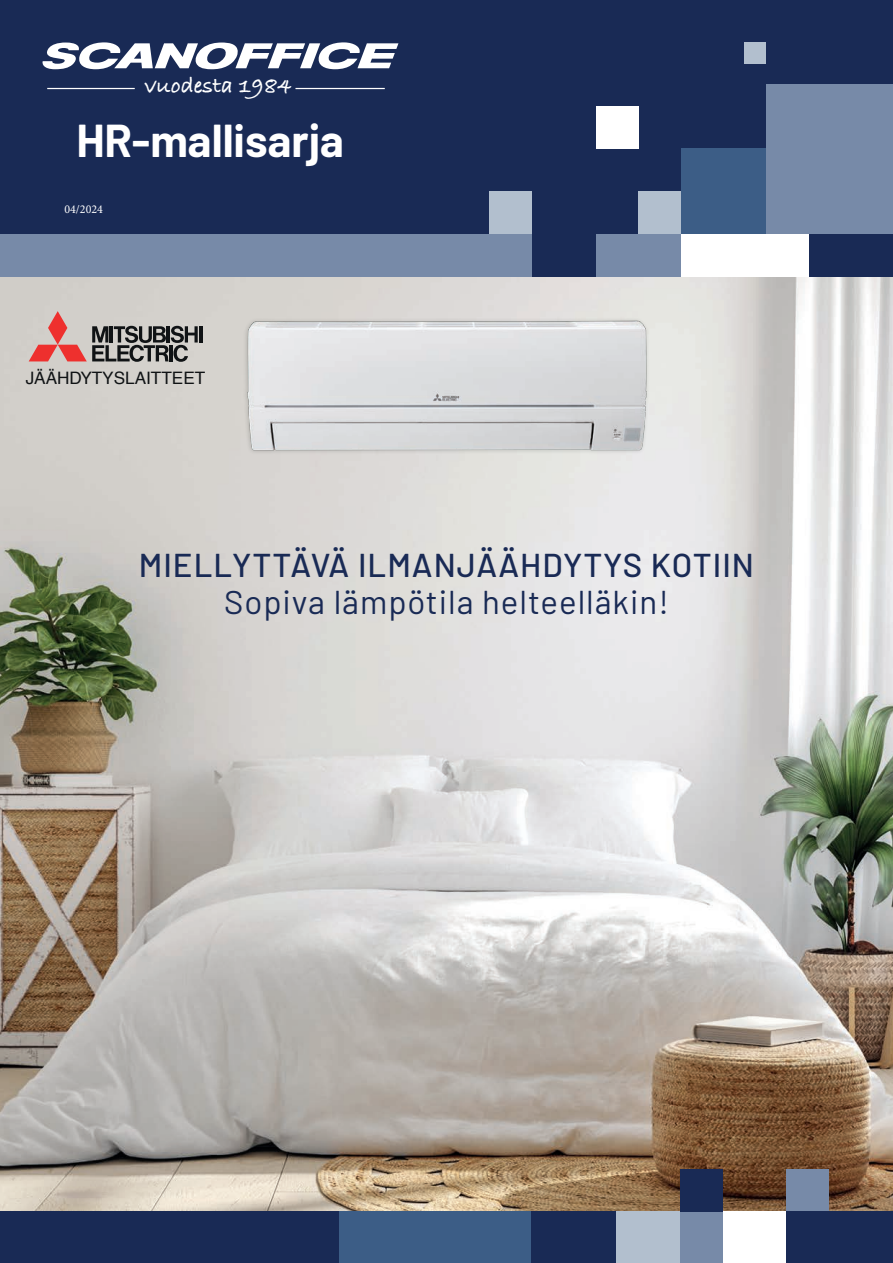
<style>
.page{position:relative;width:893px;height:1263px;background:#fff}
.page>*{position:absolute;margin:0;border:0;box-sizing:border-box;transform-origin:0 0}
.t1{font:700 45px "Barlow";color:#fff}
.t2{font:500 33px "Barlow";letter-spacing:.03em;color:#192a55}
.t3{font:33px "Barlow";letter-spacing:.03em;color:#192a55}
.t4{font:700 23.25px "Bradley Hand ITCTT";color:#fff}
.t5{font:17.1px "Helvetica";color:#101315}
.t6{font:12px "Minion Pro";color:#fff}
</style>
<div class="page">
<img style="left:0;top:276px;width:893px;height:936px">
<hr style="left:199px;top:326px;width:3px;height:16px;background:#101315">
<svg style="left:29px;top:311px;width:169px;height:51px"></svg>
<div style="left:0;top:0;width:893px;height:276px;background:#192a55"></div>
<div style="left:681px;top:149px;width:85px;height:85px;background:#3c5d86"></div>
<div style="left:766px;top:85px;width:127px;height:149px;background:#778aa8"></div>
<div style="left:596px;top:106px;width:42px;height:43px;background:#fff"></div>
<div style="left:638px;top:191px;width:43px;height:43px;background:#b2bfce"></div>
<div style="left:596px;top:234px;width:85px;height:42px;background:#778aa8"></div>
<div style="left:681px;top:234px;width:128px;height:42px;background:#fff"></div>
<div style="left:0;top:234px;width:532px;height:42px;background:#778aa8"></div>
<div style="left:490px;top:191px;width:42px;height:43px;background:#b2bfce"></div>
<div style="left:745px;top:43px;width:21px;height:21px;background:#b2bfce"></div>
<img style="left:231px;top:315px;width:431px;height:140px">
<div style="left:787px;top:1169px;width:42px;height:43px;background:#778aa8"></div>
<div style="left:680px;top:1212px;width:43px;height:51px;background:#778aa8"></div>
<div style="left:680px;top:1169px;width:43px;height:43px;background:#192a55"></div>
<div style="left:0;top:1212px;width:340px;height:51px;background:#192a55"></div>
<div style="left:340px;top:1212px;width:191px;height:51px;background:#3c5d86"></div>
<div style="left:531px;top:1212px;width:86px;height:51px;background:#192a55"></div>
<div style="left:787px;top:1212px;width:106px;height:51px;background:#192a55"></div>
<div style="left:617px;top:1212px;width:63px;height:51px;background:#b2bfce"></div>
<svg style="left:43px;top:42px;width:355px;height:27px"></svg>
<hr style="left:47px;top:88px;width:88px;height:1px;background:#fff">
<hr style="left:296px;top:88px;width:89px;height:1px;background:#fff">
<p class="t4" style="left:145px;top:68px;width:148px">vuodesta 1984</p>
<h1 class="t1" style="left:76px;top:107px;width:269px">HR-mallisarja</h1>
<p class="t6" style="left:64px;top:201px;width:40px">04/2024</p>
<p class="t5" style="left:26px;top:364px;width:181px">JÄÄHDYTYSLAITTEET</p>
<p class="t2" style="left:139px;top:541px;width:617px">MIELLYTTÄVÄ ILMANJÄÄHDYTYS KOTIIN</p>
<p class="t3" style="left:224px;top:578px;width:446px">Sopiva lämpötila helteelläkin!</p>
</div>
